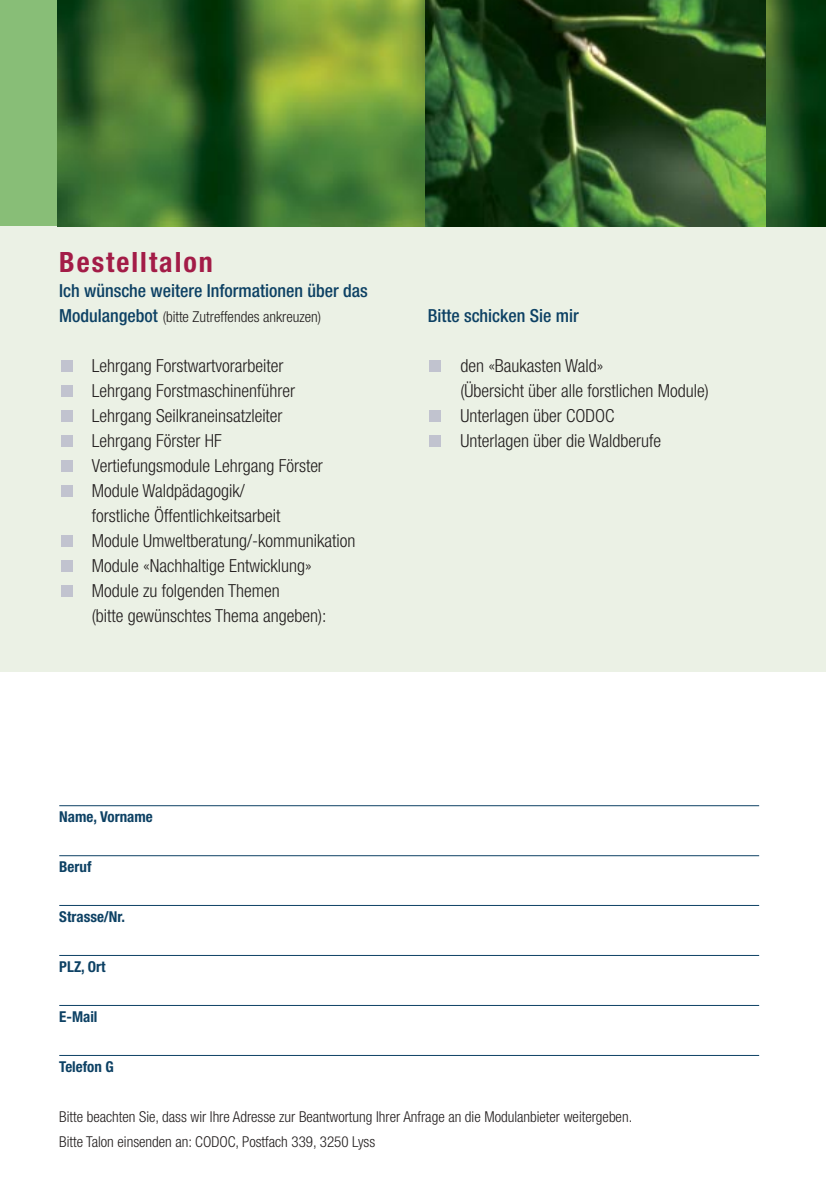
<style>
.page{position:relative;width:834px;height:1190px;background:#fff}
.page>*{position:absolute;margin:0;border:0;box-sizing:border-box;transform-origin:0 0}
.t1{font:700 condensed 28px "Helvetica Neue";letter-spacing:.07em;color:#a31c47}
.t2{font:300 condensed 18px/25px "Helvetica Neue";color:#231f1f}
.t3{font:500 condensed 18px "Helvetica Neue";color:#0d4164}
.t4{font:300 condensed 15px/25px "Helvetica Neue";color:#231f1f}
.t5{font:700 condensed 15px "Helvetica Neue";color:#0d4164}
.s1{font-weight:500;font-size:18px;color:#0d4164}
</style>
<div class="page">
<div style="left:0;top:0;width:72px;height:227px;background:#88be77"></div>
<div style="left:0;top:227px;width:826px;height:445px;background:#ebf1e5"></div>
<div style="left:430px;top:436px;width:11px;height:11px;background:#c1c3cf"></div>
<div style="left:430px;top:411px;width:11px;height:11px;background:#c1c3cf"></div>
<div style="left:430px;top:361px;width:11px;height:11px;background:#c1c3cf"></div>
<div style="left:61px;top:586px;width:12px;height:11px;background:#c1c3cf"></div>
<div style="left:61px;top:561px;width:12px;height:11px;background:#c1c3cf"></div>
<div style="left:61px;top:536px;width:12px;height:11px;background:#c1c3cf"></div>
<div style="left:61px;top:486px;width:12px;height:11px;background:#c1c3cf"></div>
<div style="left:61px;top:461px;width:12px;height:11px;background:#c1c3cf"></div>
<div style="left:61px;top:436px;width:12px;height:11px;background:#c1c3cf"></div>
<div style="left:61px;top:411px;width:12px;height:11px;background:#c1c3cf"></div>
<div style="left:61px;top:386px;width:12px;height:11px;background:#c1c3cf"></div>
<div style="left:61px;top:361px;width:12px;height:11px;background:#c1c3cf"></div>
<hr style="left:59px;top:805px;width:700px;height:1px;background:#0d4164">
<hr style="left:59px;top:855px;width:700px;height:1px;background:#0d4164">
<hr style="left:59px;top:905px;width:700px;height:1px;background:#0d4164">
<hr style="left:59px;top:955px;width:700px;height:1px;background:#0d4164">
<hr style="left:59px;top:1005px;width:700px;height:1px;background:#0d4164">
<hr style="left:59px;top:1055px;width:700px;height:1px;background:#0d4164">
<img style="left:57px;top:0;width:769px;height:227px">
<img style="left:426px;top:0;width:340px;height:227px">
<h1 class="t1" style="left:59px;top:252px;width:155px">Bestelltalon</h1>
<p class="t3" style="left:59px;top:284px;width:310px">Ich wünsche weitere Informationen über das</p>
<p class="t4" style="left:59px;top:305px;width:263px"><span class="s1">Modulangebot</span> (bitte Zutreffendes ankreuzen)</p>
<p class="t2" style="left:92px;top:355px;width:265px">Lehrgang Forstwartvorarbeiter<br>Lehrgang Forstmaschinenführer<br>Lehrgang Seilkraneinsatzleiter<br>Lehrgang Förster HF<br>Vertiefungsmodule Lehrgang Förster<br>Module Waldpädagogik/<br>forstliche Öffentlichkeitsarbeit<br>Module Umweltberatung/-kommunikation<br>Module «Nachhaltige Entwicklung»<br>Module zu folgenden Themen<br>(bitte gewünschtes Thema angeben):</p>
<p class="t3" style="left:428px;top:309px;width:152px">Bitte schicken Sie mir</p>
<p class="t2" style="left:460px;top:355px;width:250px">den «Baukasten Wald»<br>(Übersicht über alle forstlichen Module)<br>Unterlagen über CODOC<br>Unterlagen über die Waldberufe</p>
<p class="t5" style="left:59px;top:811px;width:95px">Name, Vorname</p>
<p class="t5" style="left:59px;top:861px;width:34px">Beruf</p>
<p class="t5" style="left:59px;top:911px;width:67px">Strasse/Nr.</p>
<p class="t5" style="left:59px;top:961px;width:48px">PLZ, Ort</p>
<p class="t5" style="left:59px;top:1011px;width:40px">E-Mail</p>
<p class="t5" style="left:59px;top:1061px;width:56px">Telefon G</p>
<p class="t4" style="left:59px;top:1105px;width:575px">Bitte beachten Sie, dass wir Ihre Adresse zur Beantwortung Ihrer Anfrage an die Modulanbieter weitergeben.<br>Bitte Talon einsenden an: CODOC, Postfach 339, 3250 Lyss</p>
</div>
